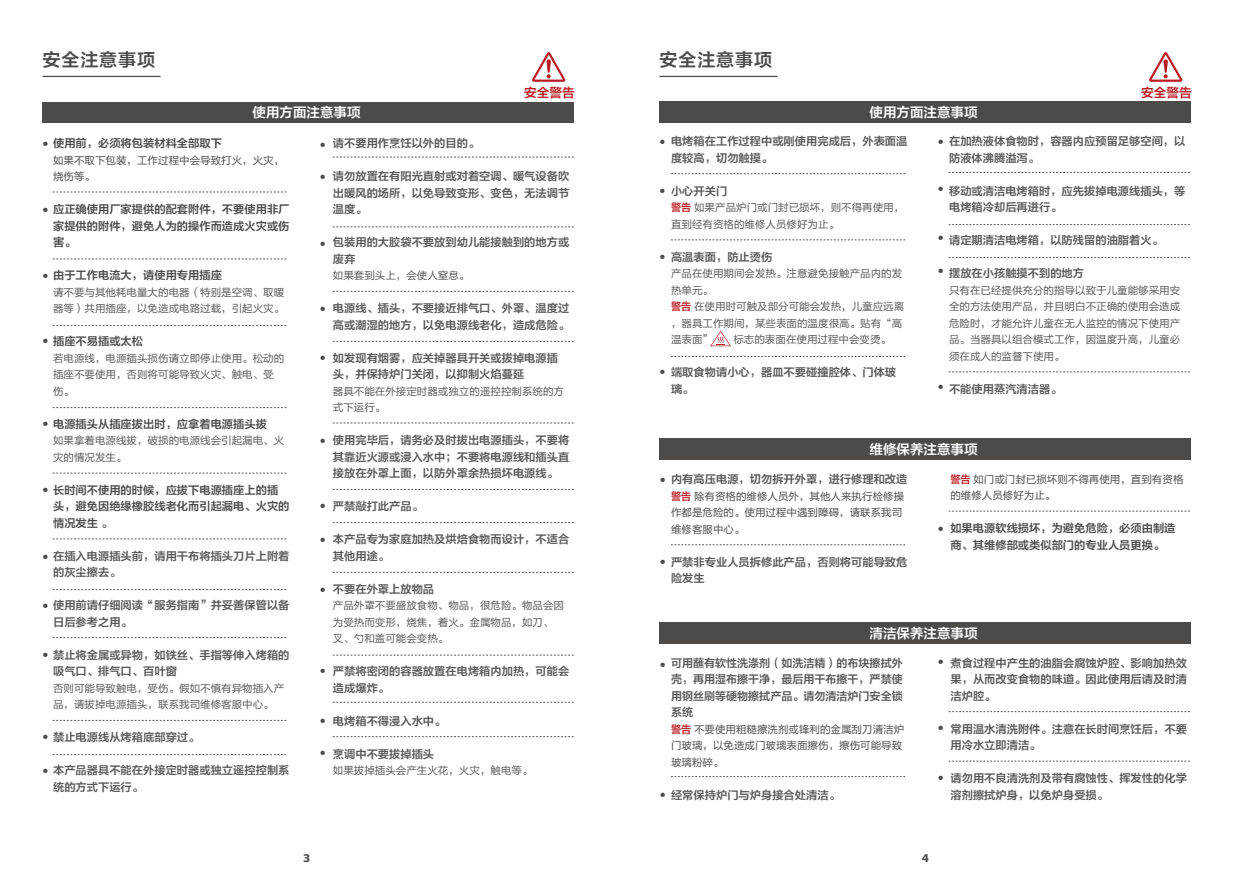
<style>
.page{position:relative;width:1234px;height:893px;background:#fff}
.page>*{position:absolute;margin:0;border:0;box-sizing:border-box;transform-origin:0 0}
.t1{font:18px "FZLTZCHK GBK1 0";letter-spacing:.05em;color:#4d4a4a}
.t2{font:13.5px "FZLTZCHK GBK1 0";color:#fff}
.t3{font:12.6px "FZLTZCHK GBK1 0";color:#b91d23}
.t4{font:700 semi-expanded 12px "Myriad Pro";color:#4d4a4a}
.t5{font:11.25px/16.5px "FZLTZCHK GBK1 0";color:#595857}
.t6{font:11.25px/16.5px "FZLTZCHK GBK1 0";color:#4d4a4a}
.t7{font:10.5px/16.5px "FZLTHK GBK1 0";color:#595857}
.t8{font:10.5px/16.5px "FZLTHK GBK1 0";color:#4d4a4a}
.t9{font:6px "FZLTHK GBK1 0";color:#4d4a4a}
.s1{color:#595857}
.s2{font-family:"FZLTZCHK GBK1 0";color:#b91d23}
</style>
<div class="page">
<div style="left:42px;top:103px;width:532px;height:20px;background:#4d4a4a"></div>
<hr style="left:42px;top:76px;width:118px;height:1px;background:#4c4a48">
<svg style="left:532px;top:52px;width:33px;height:30px"></svg>
<hr style="left:659px;top:76px;width:118px;height:1px;background:#4c4a48">
<svg style="left:1149px;top:52px;width:33px;height:30px"></svg>
<div style="left:659px;top:439px;width:532px;height:21px;background:#4d4a4a"></div>
<div style="left:659px;top:101px;width:532px;height:22px;background:#4d4a4a"></div>
<svg style="left:53px;top:192px;width:234px;height:1px"></svg>
<svg style="left:53px;top:325px;width:234px;height:1px"></svg>
<svg style="left:53px;top:259px;width:234px;height:1px"></svg>
<svg style="left:53px;top:407px;width:234px;height:1px"></svg>
<svg style="left:53px;top:473px;width:234px;height:1px"></svg>
<svg style="left:333px;top:423px;width:241px;height:1px"></svg>
<svg style="left:333px;top:291px;width:241px;height:1px"></svg>
<svg style="left:333px;top:157px;width:241px;height:1px"></svg>
<svg style="left:333px;top:227px;width:241px;height:1px"></svg>
<svg style="left:333px;top:341px;width:241px;height:1px"></svg>
<svg style="left:333px;top:489px;width:241px;height:1px"></svg>
<svg style="left:333px;top:522px;width:241px;height:1px"></svg>
<svg style="left:333px;top:572px;width:241px;height:1px"></svg>
<svg style="left:333px;top:655px;width:241px;height:1px"></svg>
<svg style="left:333px;top:702px;width:241px;height:1px"></svg>
<svg style="left:333px;top:736px;width:241px;height:1px"></svg>
<svg style="left:53px;top:539px;width:234px;height:1px"></svg>
<svg style="left:53px;top:589px;width:234px;height:1px"></svg>
<svg style="left:53px;top:637px;width:234px;height:1px"></svg>
<svg style="left:53px;top:720px;width:234px;height:1px"></svg>
<svg style="left:53px;top:754px;width:234px;height:1px"></svg>
<div style="left:659px;top:622px;width:532px;height:21px;background:#4d4a4a"></div>
<svg style="left:671px;top:173px;width:235px;height:1px"></svg>
<svg style="left:671px;top:240px;width:234px;height:1px"></svg>
<svg style="left:671px;top:356px;width:235px;height:1px"></svg>
<svg style="left:671px;top:544px;width:235px;height:1px"></svg>
<svg style="left:671px;top:776px;width:235px;height:1px"></svg>
<svg style="left:948px;top:172px;width:242px;height:1px"></svg>
<svg style="left:948px;top:224px;width:242px;height:1px"></svg>
<svg style="left:948px;top:257px;width:242px;height:1px"></svg>
<svg style="left:948px;top:372px;width:242px;height:1px"></svg>
<svg style="left:948px;top:511px;width:242px;height:1px"></svg>
<svg style="left:948px;top:711px;width:242px;height:1px"></svg>
<svg style="left:948px;top:761px;width:242px;height:1px"></svg>
<svg style="left:710px;top:331px;width:21px;height:15px"></svg>
<h1 class="t1" style="left:42px;top:50px;width:114px">安全注意事项</h1>
<p class="t2" style="left:252px;top:105px;width:109px">使用方面注意事项</p>
<p class="t3" style="left:524px;top:86px;width:52px">安全警告</p>
<p class="t6" style="left:53px;top:136px;width:170px">使用前，必须将包装材料全部取下</p>
<p class="t8" style="left:53px;top:152px;width:233px">如果不取下包装，工作过程中会导致打火，火灾，烧伤等。</p>
<p class="t6" style="left:53px;top:202px;width:238px;text-align:justify">应正确使用厂家提供的配套附件，不要使用非厂家提供的附件，避免人为的操作而造成火灾或伤害。</p>
<p class="t6" style="left:53px;top:268px;width:170px">由于工作电流大，请使用专用插座</p>
<p class="t7" style="left:53px;top:284px;width:233px">请不要与其他耗电量大的电器（特别是空调、取暖器等）共用插座，以免造成电路过载，引起火灾。</p>
<p class="t6" style="left:53px;top:334px;width:92px">插座不易插或太松</p>
<p class="t7" style="left:53px;top:350px;width:233px">若电源线，电源插头损伤请立即停止使用。松动的插座不要使用，否则将可能导致火灾、触电、受伤。</p>
<p class="t6" style="left:53px;top:416px;width:215px">电源插头从插座拔出时，应拿着电源插头拔</p>
<p class="t7" style="left:53px;top:433px;width:233px">如果拿着电源线拔，破损的电源线会引起漏电、火灾的情况发生。</p>
<p class="t6" style="left:53px;top:482px;width:238px">长时间不使用的时候，应拔下电源插座上的插头，避免因绝缘橡胶线老化而引起漏电、火灾的情况发生 <span class="s1">。</span></p>
<p class="t5" style="left:53px;top:548px;width:238px">在插入电源插头前，请用干布将插头刀片上附着的灰尘擦去。</p>
<p class="t5" style="left:53px;top:598px;width:238px">使用前请仔细阅读“服务指南”并妥善保管以备日后参考之用。</p>
<p class="t5" style="left:53px;top:647px;width:238px">禁止将金属或异物，如铁丝、手指等伸入烤箱的吸气口、排气口、百叶窗</p>
<p class="t7" style="left:53px;top:680px;width:233px">否则可能导致触电，受伤。假如不慎有异物插入产品，请拔掉电源插头，联系我司维修客服中心。</p>
<p class="t5" style="left:53px;top:730px;width:148px">禁止电源线从烤箱底部穿过。</p>
<p class="t5" style="left:53px;top:763px;width:238px">本产品器具不能在外接定时器或独立遥控控制系统的方式下运行。</p>
<p class="t9" style="left:42px;top:141px;width:7px">●</p>
<p class="t9" style="left:42px;top:206px;width:7px">●</p>
<p class="t9" style="left:42px;top:273px;width:7px">●</p>
<p class="t9" style="left:42px;top:337px;width:7px">●</p>
<p class="t9" style="left:42px;top:421px;width:7px">●</p>
<p class="t9" style="left:42px;top:486px;width:7px">●</p>
<p class="t9" style="left:42px;top:553px;width:7px">●</p>
<p class="t9" style="left:42px;top:602px;width:7px">●</p>
<p class="t9" style="left:42px;top:651px;width:7px">●</p>
<p class="t9" style="left:42px;top:734px;width:7px">●</p>
<p class="t9" style="left:42px;top:767px;width:7px">●</p>
<p class="t5" style="left:333px;top:136px;width:148px">请不要用作烹饪以外的目的。</p>
<p class="t5" style="left:333px;top:169px;width:238px;text-align:justify">请勿放置在有阳光直射或对着空调、暖气设备吹出暖风的场所，以免导致变形、变色，无法调节温度。</p>
<p class="t5" style="left:333px;top:235px;width:238px">包装用的大胶袋不要放到幼儿能接触到的地方或废弃</p>
<p class="t7" style="left:333px;top:268px;width:138px">如果套到头上，会使人窒息。</p>
<p class="t5" style="left:333px;top:301px;width:238px">电源线、插头，不要接近排气口、外罩、温度过高或潮湿的地方，以免电源线老化，造成危险。</p>
<p class="t5" style="left:333px;top:350px;width:226px">如发现有烟雾，应关掉器具开关或拔掉电源插头，并保持炉门关闭，以抑制火焰蔓延</p>
<p class="t7" style="left:333px;top:383px;width:232px">器具不能在外接定时器或独立的遥控控制系统的方式下运行。</p>
<p class="t5" style="left:333px;top:433px;width:238px;text-align:justify">使用完毕后，请务必及时拔出电源插头，不要将其靠近火源或浸入水中；不要将电源线和插头直接放在外罩上面，以防外罩余热损坏电源线。</p>
<p class="t5" style="left:333px;top:499px;width:91px">严禁敲打此产品。</p>
<p class="t5" style="left:333px;top:532px;width:238px">本产品专为家庭加热及烘焙食物而设计，不适合其他用途。</p>
<p class="t5" style="left:333px;top:581px;width:103px">不要在外罩上放物品</p>
<p class="t7" style="left:333px;top:598px;width:232px">产品外罩不要盛放食物、物品，很危险。物品会因为受热而变形，烧焦，着火。金属物品，如刀、叉、勺和盖可能会变热。</p>
<p class="t5" style="left:333px;top:664px;width:238px">严禁将密闭的容器放置在电烤箱内加热，可能会造成爆炸。</p>
<p class="t5" style="left:333px;top:713px;width:114px">电烤箱不得浸入水中。</p>
<p class="t5" style="left:333px;top:746px;width:103px">烹调中不要拔掉插头</p>
<p class="t7" style="left:333px;top:763px;width:201px">如果拔掉插头会产生火花，火灾，触电等。</p>
<p class="t9" style="left:320px;top:141px;width:7px">●</p>
<p class="t9" style="left:320px;top:173px;width:7px">●</p>
<p class="t9" style="left:320px;top:240px;width:7px">●</p>
<p class="t9" style="left:320px;top:305px;width:7px">●</p>
<p class="t9" style="left:320px;top:355px;width:7px">●</p>
<p class="t9" style="left:320px;top:437px;width:7px">●</p>
<p class="t9" style="left:320px;top:503px;width:7px">●</p>
<p class="t9" style="left:320px;top:536px;width:7px">●</p>
<p class="t9" style="left:320px;top:587px;width:7px">●</p>
<p class="t9" style="left:320px;top:668px;width:7px">●</p>
<p class="t9" style="left:320px;top:718px;width:7px">●</p>
<p class="t9" style="left:320px;top:749px;width:7px">●</p>
<h1 class="t1" style="left:659px;top:50px;width:114px">安全注意事项</h1>
<p class="t2" style="left:869px;top:105px;width:109px">使用方面注意事项</p>
<p class="t3" style="left:1140px;top:86px;width:52px">安全警告</p>
<p class="t5" style="left:671px;top:133px;width:238px">电烤箱在工作过程中或刚使用完成后，外表面温度较高，切勿触摸。</p>
<p class="t5" style="left:671px;top:183px;width:58px">小心开关门</p>
<p class="t7" style="left:671px;top:199px;width:235px"><span class="s2">警告</span>如果产品炉门或门封已损坏，则不得再使用，直到经有资格的维修人员修好为止。</p>
<p class="t5" style="left:671px;top:249px;width:103px">高温表面，防止烫伤</p>
<p class="t7" style="left:671px;top:265px;width:235px">产品在使用期间会发热。注意避免接触产品内的发热单元。<br><span class="s2">警告</span>在使用时可触及部分可能会发热，儿童应远离，器具工作期间，某些表面的温度很高。贴有“高温表面”</p>
<p class="t9" style="left:659px;top:138px;width:7px">●</p>
<p class="t9" style="left:659px;top:187px;width:7px">●</p>
<p class="t9" style="left:659px;top:254px;width:7px">●</p>
<p class="t7" style="left:733px;top:331px;width:159px">标志的表面在使用过程中会变烫。</p>
<p class="t5" style="left:671px;top:364px;width:227px">端取食物请小心，器皿不要碰撞腔体、门体玻璃。</p>
<p class="t9" style="left:659px;top:368px;width:7px">●</p>
<p class="t5" style="left:948px;top:133px;width:238px">在加热液体食物时，容器内应预留足够空间，以防液体沸腾溢泻。</p>
<p class="t5" style="left:948px;top:183px;width:238px">移动或清洁电烤箱时，应先拔掉电源线插头，等电烤箱冷却后再进行。</p>
<p class="t5" style="left:948px;top:232px;width:215px">请定期清洁电烤箱，以防残留的油脂着火。</p>
<p class="t5" style="left:948px;top:265px;width:136px">摆放在小孩触摸不到的地方</p>
<p class="t7" style="left:948px;top:282px;width:232px;text-align:justify">只有在已经提供充分的指导以致于儿童能够采用安全的方法使用产品，并且明白不正确的使用会造成危险时，才能允许儿童在无人监控的情况下使用产品。当器具以组合模式工作，因温度升高，儿童必须在成人的监督下使用。</p>
<p class="t5" style="left:948px;top:381px;width:114px">不能使用蒸汽清洁器。</p>
<p class="t9" style="left:937px;top:138px;width:7px">●</p>
<p class="t9" style="left:937px;top:185px;width:7px">●</p>
<p class="t9" style="left:937px;top:235px;width:7px">●</p>
<p class="t9" style="left:937px;top:268px;width:7px">●</p>
<p class="t9" style="left:937px;top:384px;width:7px">●</p>
<p class="t2" style="left:869px;top:442px;width:109px">维修保养注意事项</p>
<p class="t5" style="left:671px;top:472px;width:238px">内有高压电源，切勿拆开外罩，进行修理和改造</p>
<p class="t8" style="left:671px;top:488px;width:234px"><span class="s2">警告</span>除有资格的维修人员外，其他人来执行检修操作都是危险的。使用过程中遇到障碍，请联系我司维修客服中心。</p>
<p class="t5" style="left:671px;top:554px;width:238px">严禁非专业人员拆修此产品，否则将可能导致危险发生</p>
<p class="t8" style="left:950px;top:471px;width:234px"><span class="s2">警告</span>如门或门封已损坏则不得再使用，直到有资格的维修人员修好为止。</p>
<p class="t6" style="left:950px;top:520px;width:226px">如果电源软线损坏，为避免危险，必须由制造商、其维修部或类似部门的专业人员更换。</p>
<p class="t9" style="left:659px;top:476px;width:7px">●</p>
<p class="t9" style="left:937px;top:526px;width:7px">●</p>
<p class="t9" style="left:659px;top:559px;width:7px">●</p>
<p class="t2" style="left:869px;top:625px;width:109px">清洁保养注意事项</p>
<p class="t5" style="left:671px;top:655px;width:233px;text-align:justify">可用蘸有软性洗涤剂（如洗洁精）的布块擦拭外壳，再用湿布擦干净，最后用干布擦干，严禁使用钢丝刷等硬物擦拭产品。请勿清洁炉门安全锁系统</p>
<p class="t8" style="left:671px;top:721px;width:234px"><span class="s2">警告</span>不要使用粗糙擦洗剂或锋利的金属刮刀清洁炉门玻璃，以免造成门玻璃表面擦伤，擦伤可能导致玻璃粉碎。</p>
<p class="t5" style="left:671px;top:787px;width:170px">经常保持炉门与炉身接合处清洁。</p>
<p class="t5" style="left:950px;top:655px;width:238px;text-align:justify">煮食过程中产生的油脂会腐蚀炉腔、影响加热效果，从而改变食物的味道。因此使用后请及时清洁炉腔。</p>
<p class="t5" style="left:950px;top:721px;width:238px">常用温水清洗附件。注意在长时间烹饪后，不要用冷水立即清洁。</p>
<p class="t5" style="left:950px;top:770px;width:238px">请勿用不良清洗剂及带有腐蚀性、挥发性的化学溶剂擦拭炉身，以免炉身受损。</p>
<p class="t9" style="left:937px;top:659px;width:7px">●</p>
<p class="t9" style="left:659px;top:662px;width:7px">●</p>
<p class="t9" style="left:937px;top:725px;width:7px">●</p>
<p class="t9" style="left:937px;top:775px;width:7px">●</p>
<p class="t9" style="left:659px;top:792px;width:7px">●</p>
<p class="t4" style="left:303px;top:850px;width:9px">3</p>
<p class="t4" style="left:921px;top:850px;width:9px">4</p>
</div>
